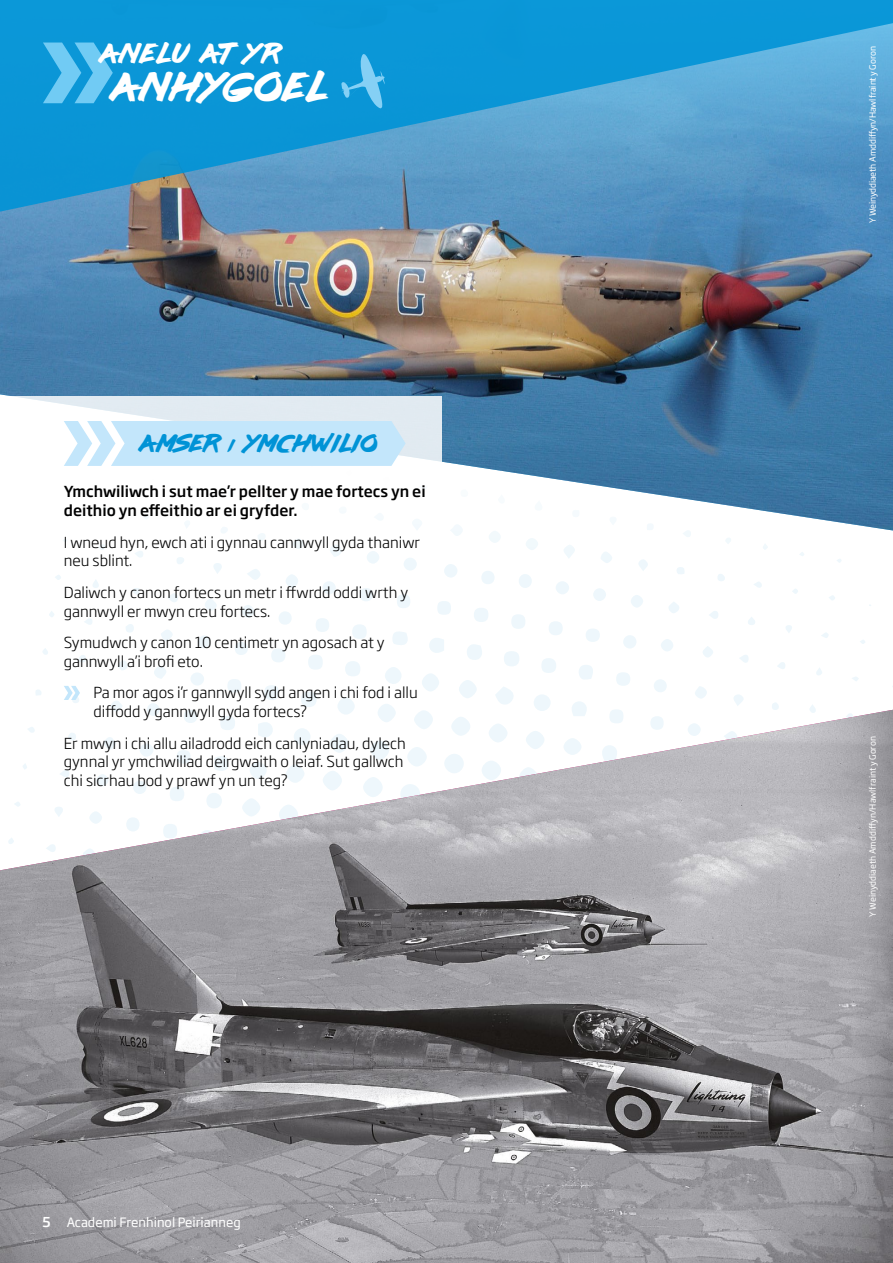
<style>
.page{position:relative;width:893px;height:1263px;background:#fff}
.page>*{position:absolute;margin:0;border:0;box-sizing:border-box;transform-origin:0 0}
.t1{font:36px "lazer 84";letter-spacing:.065em;color:#fff}
.t2{font:24.75px "lazer 84";letter-spacing:.1em;color:#fff}
.t3{font:21.75px "lazer 84";letter-spacing:.05em;color:#0093d6}
.t4{font:300 15px/18.8px "Soho Gothic Std";color:#000}
.t5{font:500 15px/18.8px "Soho Gothic Std";color:#000}
.t6{font:12.75px "Soho Gothic Std";color:#fff}
.t7{font:8.55px "Soho Gothic Std";letter-spacing:-.01em;color:#fff}
.s1{font-size:15.3px}
.s2{font-weight:500;font-size:13.5px}
</style>
<div class="page">
<svg style="left:377px;top:703px;width:19px;height:19px"></svg>
<svg style="left:495px;top:687px;width:19px;height:17px"></svg>
<div style="left:422px;top:673px;width:17px;height:19px;background:#eef7fc;border-radius:50%"></div>
<div style="left:459px;top:680px;width:18px;height:18px;background:#eef7fc;border-radius:50%"></div>
<svg style="left:534px;top:695px;width:17px;height:15px"></svg>
<div style="left:337px;top:697px;width:18px;height:18px;background:#eef7fc;border-radius:50%"></div>
<div style="left:385px;top:667px;width:17px;height:17px;background:#eef7fc;border-radius:8px"></div>
<div style="left:301px;top:691px;width:16px;height:16px;background:#eef7fc;border-radius:50%"></div>
<svg style="left:572px;top:701px;width:15px;height:9px"></svg>
<svg style="left:467px;top:644px;width:15px;height:16px"></svg>
<svg style="left:429px;top:638px;width:15px;height:15px"></svg>
<div style="left:504px;top:651px;width:15px;height:16px;background:#eef7fc;border-radius:50%"></div>
<div style="left:308px;top:654px;width:15px;height:16px;background:#eef7fc;border-radius:50%"></div>
<div style="left:345px;top:661px;width:15px;height:16px;background:#eef7fc;border-radius:50%"></div>
<div style="left:264px;top:685px;width:15px;height:15px;background:#eef7fc;border-radius:50%"></div>
<svg style="left:579px;top:665px;width:14px;height:14px"></svg>
<div style="left:541px;top:658px;width:15px;height:15px;background:#eef7fc;border-radius:50%"></div>
<div style="left:511px;top:614px;width:15px;height:15px;background:#eef7fc;border-radius:50%"></div>
<div style="left:352px;top:624px;width:15px;height:15px;background:#eef7fc;border-radius:50%"></div>
<svg style="left:392px;top:632px;width:16px;height:13px"></svg>
<div style="left:474px;top:607px;width:15px;height:15px;background:#eef7fc;border-radius:7px"></div>
<div style="left:271px;top:648px;width:14px;height:15px;background:#eef7fc;border-radius:50%"></div>
<div style="left:616px;top:672px;width:14px;height:14px;background:#eef7fc;border-radius:50%"></div>
<div style="left:549px;top:621px;width:14px;height:14px;background:#eef7fc;border-radius:50%"></div>
<div style="left:227px;top:679px;width:14px;height:14px;background:#eef7fc;border-radius:50%"></div>
<div style="left:316px;top:618px;width:13px;height:14px;background:#eef7fc;border-radius:50%"></div>
<div style="left:397px;top:594px;width:13px;height:14px;background:#eef7fc;border-radius:50%"></div>
<div style="left:437px;top:601px;width:14px;height:14px;background:#eef7fc;border-radius:50%"></div>
<div style="left:586px;top:628px;width:14px;height:14px;background:#eef7fc;border-radius:50%"></div>
<div style="left:609px;top:709px;width:15px;height:14px;background:#f5fafd;border-radius:50%"></div>
<div style="left:183px;top:709px;width:15px;height:14px;background:#fbfdfe;border-radius:50%"></div>
<div style="left:481px;top:571px;width:14px;height:13px;background:#eef7fc;border-radius:50%"></div>
<div style="left:359px;top:588px;width:14px;height:13px;background:#eef7fc;border-radius:50%"></div>
<div style="left:519px;top:574px;width:13px;height:14px;background:#eef7fc;border-radius:50%"></div>
<div style="left:235px;top:642px;width:13px;height:13px;background:#eef7fc;border-radius:50%"></div>
<div style="left:278px;top:611px;width:14px;height:14px;background:#eef7fc;border-radius:50%"></div>
<div style="left:654px;top:679px;width:13px;height:13px;background:#eef7fc;border-radius:50%"></div>
<svg style="left:285px;top:574px;width:14px;height:14px"></svg>
<div style="left:555px;top:581px;width:14px;height:14px;background:#eef7fc;border-radius:50%"></div>
<div style="left:190px;top:672px;width:14px;height:14px;background:#eef7fc;border-radius:50%"></div>
<div style="left:147px;top:703px;width:13px;height:13px;background:#eef7fc;border-radius:50%"></div>
<div style="left:593px;top:588px;width:13px;height:13px;background:#eef7fc;border-radius:50%"></div>
<div style="left:322px;top:581px;width:14px;height:13px;background:#eef7fc;border-radius:50%"></div>
<svg style="left:444px;top:564px;width:13px;height:13px"></svg>
<div style="left:623px;top:635px;width:14px;height:14px;background:#eef7fc;border-radius:50%"></div>
<div style="left:661px;top:639px;width:13px;height:13px;background:#eef7fc;border-radius:50%"></div>
<svg style="left:631px;top:595px;width:13px;height:13px"></svg>
<div style="left:403px;top:557px;width:14px;height:14px;background:#eef7fc;border-radius:50%"></div>
<div style="left:525px;top:538px;width:13px;height:12px;background:#f1f9fc;border-radius:50%"></div>
<svg style="left:488px;top:530px;width:13px;height:13px"></svg>
<div style="left:367px;top:551px;width:12px;height:13px;background:#eff8fc;border-radius:50%"></div>
<svg style="left:154px;top:666px;width:12px;height:13px"></svg>
<svg style="left:198px;top:635px;width:12px;height:14px"></svg>
<svg style="left:161px;top:630px;width:12px;height:11px"></svg>
<svg style="left:695px;top:686px;width:12px;height:13px"></svg>
<div style="left:241px;top:605px;width:14px;height:13px;background:#eef7fc;border-radius:50%"></div>
<svg style="left:205px;top:599px;width:12px;height:12px"></svg>
<svg style="left:601px;top:552px;width:11px;height:11px"></svg>
<svg style="left:330px;top:545px;width:12px;height:12px"></svg>
<svg style="left:564px;top:545px;width:11px;height:13px"></svg>
<svg style="left:451px;top:530px;width:12px;height:6px"></svg>
<svg style="left:111px;top:701px;width:11px;height:9px"></svg>
<svg style="left:247px;top:569px;width:13px;height:11px"></svg>
<svg style="left:669px;top:602px;width:10px;height:11px"></svg>
<svg style="left:293px;top:539px;width:11px;height:10px"></svg>
<svg style="left:703px;top:646px;width:10px;height:11px"></svg>
<svg style="left:638px;top:559px;width:10px;height:12px"></svg>
<svg style="left:118px;top:661px;width:10px;height:9px"></svg>
<svg style="left:734px;top:695px;width:9px;height:11px"></svg>
<svg style="left:168px;top:593px;width:10px;height:9px"></svg>
<svg style="left:213px;top:563px;width:9px;height:11px"></svg>
<svg style="left:126px;top:624px;width:8px;height:8px"></svg>
<svg style="left:258px;top:533px;width:7px;height:8px"></svg>
<svg style="left:677px;top:567px;width:7px;height:7px"></svg>
<svg style="left:740px;top:655px;width:8px;height:8px"></svg>
<svg style="left:709px;top:611px;width:9px;height:8px"></svg>
<svg style="left:718px;top:574px;width:7px;height:7px"></svg>
<svg style="left:748px;top:617px;width:7px;height:8px"></svg>
<svg style="left:772px;top:702px;width:7px;height:8px"></svg>
<svg style="left:777px;top:662px;width:8px;height:7px"></svg>
<svg style="left:79px;top:655px;width:7px;height:7px"></svg>
<svg style="left:84px;top:618px;width:8px;height:7px"></svg>
<svg style="left:177px;top:557px;width:7px;height:7px"></svg>
<svg style="left:135px;top:551px;width:8px;height:6px"></svg>
<svg style="left:683px;top:531px;width:8px;height:6px"></svg>
<svg style="left:221px;top:530px;width:6px;height:3px"></svg>
<svg style="left:810px;top:705px;width:6px;height:5px"></svg>
<svg style="left:92px;top:579px;width:7px;height:9px"></svg>
<svg style="left:36px;top:690px;width:5px;height:5px"></svg>
<svg style="left:754px;top:582px;width:8px;height:6px"></svg>
<svg style="left:852px;top:677px;width:7px;height:4px"></svg>
<svg style="left:816px;top:668px;width:6px;height:7px"></svg>
<svg style="left:49px;top:610px;width:6px;height:7px"></svg>
<svg style="left:133px;top:588px;width:7px;height:6px"></svg>
<svg style="left:828px;top:595px;width:7px;height:6px"></svg>
<svg style="left:43px;top:648px;width:5px;height:7px"></svg>
<div style="left:821px;top:632px;width:8px;height:6px;background:#eef7fc;border-radius:3px"></div>
<svg style="left:786px;top:625px;width:6px;height:8px"></svg>
<svg style="left:54px;top:574px;width:7px;height:6px"></svg>
<svg style="left:763px;top:544px;width:5px;height:6px"></svg>
<svg style="left:98px;top:544px;width:7px;height:6px"></svg>
<svg style="left:860px;top:640px;width:5px;height:4px"></svg>
<svg style="left:726px;top:538px;width:5px;height:6px"></svg>
<svg style="left:800px;top:552px;width:4px;height:4px"></svg>
<svg style="left:792px;top:589px;width:6px;height:5px"></svg>
<img style="left:0;top:230px;width:893px;height:300px">
<svg style="left:0;top:396px;width:442px;height:89px;fill:#e2ebf2"></svg>
<svg style="left:64px;top:421px;width:342px;height:76px"></svg>
<svg style="left:64px;top:686px;width:16px;height:17px"></svg>
<img style="left:0;top:710px;width:893px;height:553px">
<svg style="left:0;top:0;width:893px;height:230px;background:#3398ce"></svg>
<svg style="left:341px;top:54px;width:44px;height:54px;background:#30a8e0"></svg>
<svg style="left:43px;top:43px;width:70px;height:60px;background:#43b3e6"></svg>
<h2 class="t2" style="left:98px;top:38px;width:183px">ANELU AT YR</h2>
<h1 class="t1" style="left:109px;top:65px;width:219px">A NHYGOEL</h1>
<h3 class="t3" style="left:138px;top:430px;width:241px">AMSER <span class="s1">i</span> YMCHWILIO</h3>
<p class="t5" style="left:64px;top:483px;width:363px">Ymchwiliwch i sut mae’r pellter y mae fortecs yn ei deithio yn effeithio ar ei gryfder.</p>
<p class="t4" style="left:64px;top:533px;width:358px">I wneud hyn, ewch ati i gynnau cannwyll gyda thaniwr neu sblint.</p>
<p class="t4" style="left:64px;top:583px;width:346px">Daliwch y canon fortecs un metr i ffwrdd oddi wrth y gannwyll er mwyn creu fortecs.</p>
<p class="t4" style="left:64px;top:633px;width:322px">Symudwch y canon 10 centimetr yn agosach at y gannwyll a’i brofi eto.</p>
<p class="t4" style="left:94px;top:684px;width:326px">Pa mor agos i’r gannwyll sydd angen i chi fod i allu diffodd y gannwyll gyda fortecs?</p>
<p class="t4" style="left:64px;top:734px;width:344px">Er mwyn i chi allu ailadrodd eich canlyniadau, dylech gynnal yr ymchwiliad deirgwaith o leiaf. Sut gallwch chi sicrhau bod y prawf yn un teg?</p>
<p class="t6" style="left:43px;top:1214px;width:200px"><span class="s2">5</span> Academi Frenhinol Peirianneg</p>
<p class="t7" style="left:867px;top:223px;width:178px;rotate:-90deg">Y Weinyddiaeth Amddiffyn/Hawlfraint y Goron</p>
<p class="t7" style="left:867px;top:917px;width:182px;rotate:-90deg">Y Weinyddiaeth Amddiffyn/Hawlfraint y Goron</p>
</div>
